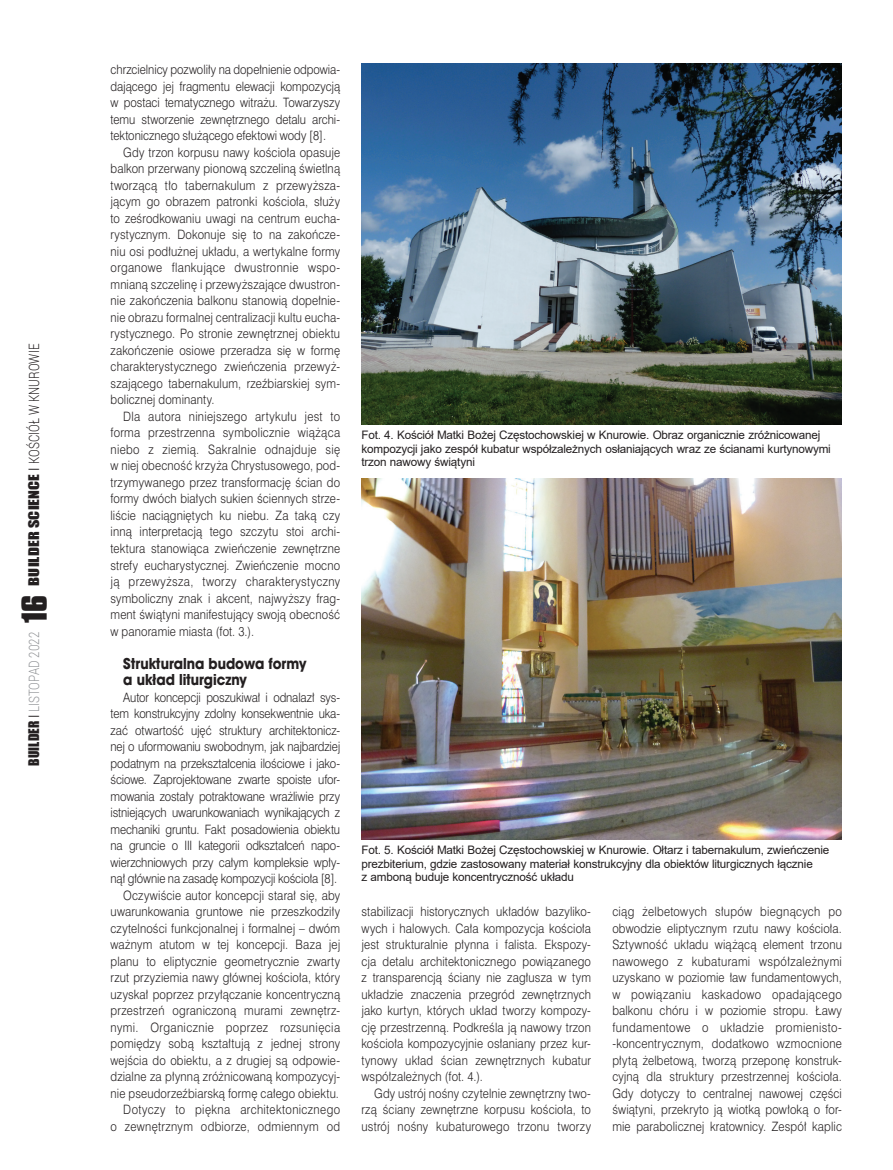
<style>
.page{position:relative;width:893px;height:1170px;background:#fff}
.page>*{position:absolute;margin:0;border:0;box-sizing:border-box;transform-origin:0 0}
.srodtytul{font:700 16.5px/16.5px "Avant Gar Got Itc TEE";color:#231f20;scale:.9 1}
.t1{font:300 14.25px "Roboto";letter-spacing:.005em;color:#231f20;scale:.8 1}
.t2{font:300 14.25px "Roboto";letter-spacing:.005em;color:#939598;scale:.8 1}
.tekst_swiss{font:12px/16.5px "Swis 721 Lt PL";letter-spacing:.015em;color:#231f20;text-align:justify;scale:.89 1}
.Fot_podpis{font:11.7px/13.5px "Arial";letter-spacing:-.015em;color:#231f20}
.s1{font-family:"Impact";font-weight:400;font-size:13.5px}
.s2{font-family:"Swis 721 Lt PL";font-weight:400;font-size:13.5px}
.s3{font-family:"Impact";font-weight:400;font-size:13.5px;color:#231f20}
.s4{font-family:"Swis 721 Lt PL";font-weight:400;font-size:13.5px;color:#231f20}
.s5{font-family:"Compacta PL";font-weight:700;font-size:30px;color:#231f20}
</style>
<div class="page">
<img style="left:361px;top:64px;width:481px;height:360px">
<img style="left:361px;top:478px;width:481px;height:361px">
<p class="t1" style="left:24px;top:585px;width:304px;rotate:-90deg"><span class="s1">BUILDER SCIENCE</span> <span class="s2">I</span> KOŚCIÓŁ W KNUROWIE</p>
<p class="t2" style="left:24px;top:765px;width:215px;rotate:-90deg"><span class="s3">BUILDER</span> <span class="s4">I</span> LISTOPAD 2022 <span class="s5">16</span></p>
<p class="tekst_swiss" style="left:111px;top:61px;width:259px">chrzcielnicy pozwoliły na dopełnienie odpowia&shy;dającego jej fragmentu elewacji kompozycją w postaci tematycznego witrażu. Towarzyszy temu stworzenie zewnętrznego detalu archi&shy;tektonicznego służącego efektowi wody [8].</p>
<p class="tekst_swiss" style="left:111px;top:144px;width:259px;text-indent:13px">Gdy trzon korpusu nawy kościoła opasuje balkon przerwany pionową szczeliną świetlną tworzącą tło tabernakulum z przewyższa&shy;jącym go obrazem patronki kościoła, służy to ześrodkowaniu uwagi na centrum eucha&shy;rystycznym. Dokonuje się to na zakończe&shy;niu osi podłużnej układu, a wertykalne formy organowe flankujące dwustronnie wspo&shy;mnianą szczelinę i przewyższające dwustron&shy;nie zakończenia balkonu stanowią dopełnie&shy;nie obrazu formalnej centralizacji kultu eucha&shy;rystycznego. Po stronie zewnętrznej obiektu zakończenie osiowe przeradza się w formę charakterystycznego zwieńczenia przewyż&shy;szającego tabernakulum, rzeźbiarskiej sym&shy;bolicznej dominanty.</p>
<p class="tekst_swiss" style="left:111px;top:408px;width:259px;text-indent:13px">Dla autora niniejszego artykułu jest to forma przestrzenna symbolicznie wiążąca niebo z ziemią. Sakralnie odnajduje się w niej obecność krzyża Chrystusowego, pod&shy;trzymywanego przez transformację ścian do formy dwóch białych sukien ściennych strze&shy;liście naciągniętych ku niebu. Za taką czy inną interpretacją tego szczytu stoi archi&shy;tektura stanowiąca zwieńczenie zewnętrzne strefy eucharystycznej. Zwieńczenie mocno ją przewyższa, tworzy charakterystyczny symboliczny znak i akcent, najwyższy frag&shy;ment świątyni manifestujący swoją obecność w panoramie miasta (fot. 3.).</p>
<p class="srodtytul" style="left:123px;top:654px;width:205px">Strukturalna budowa formy a układ liturgiczny</p>
<p class="tekst_swiss" style="left:111px;top:688px;width:259px;text-indent:13px">Autor koncepcji poszukiwał i odnalazł sys&shy;tem konstrukcyjny zdolny konsekwentnie uka&shy;zać otwartość ujęć struktury architektonicz&shy;nej o uformowaniu swobodnym, jak najbardziej podatnym na przekształcenia ilościowe i jako&shy;ściowe. Zaprojektowane zwarte spoiste ufor&shy;mowania zostały potraktowane wrażliwie przy istniejących uwarunkowaniach wynikających z mechaniki gruntu. Fakt posadowienia obiektu na gruncie o III kategorii odkształceń napo&shy;wierzchniowych przy całym kompleksie wpły&shy;nął głównie na zasadę kompozycji kościoła [8].</p>
<p class="tekst_swiss" style="left:111px;top:886px;width:260px;text-indent:13px">Oczywiście autor koncepcji starał się, aby uwarunkowania gruntowe nie przeszkodziły czytelności funkcjonalnej i formalnej – dwóm ważnym atutom w tej koncepcji. Baza jej planu to eliptycznie geometrycznie zwarty rzut przyziemia nawy głównej kościoła, który uzyskał poprzez przyłączanie koncentryczną przestrzeń ograniczoną murami zewnętrz&shy;nymi. Organicznie poprzez rozsunięcia pomiędzy sobą kształtują z jednej strony wejścia do obiektu, a z drugiej są odpowie&shy;dzialne za płynną zróżnicowaną kompozycyj&shy;nie pseudorzeźbiarską formę całego obiektu.</p>
<p class="tekst_swiss" style="left:111px;top:1101px;width:259px;text-align:right">Dotyczy to piękna architektonicznego<br>o zewnętrznym odbiorze, odmiennym od</p>
<p class="Fot_podpis" style="left:361px;top:428px;width:471px">Fot. 4. Kościół Matki Bożej Częstochowskiej w Knurowie. Obraz organicznie zróżnicowanej kompozycji jako zespół kubatur współzależnych osłaniających wraz ze ścianami kurtynowymi trzon nawowy świątyni</p>
<p class="Fot_podpis" style="left:361px;top:843px;width:469px">Fot. 5. Kościół Matki Bożej Częstochowskiej w Knurowie. Ołtarz i tabernakulum, zwieńczenie prezbiterium, gdzie zastosowany materiał konstrukcyjny dla obiektów liturgicznych łącznie<br>z amboną buduje koncentryczność układu</p>
<p class="tekst_swiss" style="left:361px;top:903px;width:259px">stabilizacji historycznych układów bazyliko&shy;wych i halowych. Cała kompozycja kościoła jest strukturalnie płynna i falista. Ekspozy&shy;cja detalu architektonicznego powiązanego z transparencją ściany nie zagłusza w tym układzie znaczenia przegród zewnętrznych jako kurtyn, których układ tworzy kompozy&shy;cję przestrzenną. Podkreśla ją nawowy trzon kościoła kompozycyjnie osłaniany przez kur&shy;tynowy układ ścian zewnętrznych kubatur współzależnych (fot. 4.).</p>
<p class="tekst_swiss" style="left:361px;top:1084px;width:259px;text-indent:13px">Gdy ustrój nośny czytelnie zewnętrzny two&shy;rzą ściany zewnętrzne korpusu kościoła, to ustrój nośny kubaturowego trzonu tworzy</p>
<p class="tekst_swiss" style="left:612px;top:903px;width:260px">ciąg żelbetowych słupów biegnących po obwodzie eliptycznym rzutu nawy kościoła.<br>Sztywność układu wiążącą element trzonu nawowego z kubaturami współzależnymi uzyskano w poziomie ław fundamentowych, w powiązaniu kaskadowo opadającego balkonu chóru i w poziomie stropu. Ławy fundamentowe o układzie promienisto--koncentrycznym, dodatkowo wzmocnione płytą żelbetową, tworzą przeponę konstruk&shy;cyjną dla struktury przestrzennej kościoła.<br>Gdy dotyczy to centralnej nawowej części świątyni, przekryto ją wiotką powłoką o for&shy;mie parabolicznej kratownicy. Zespół kaplic</p>
</div>
